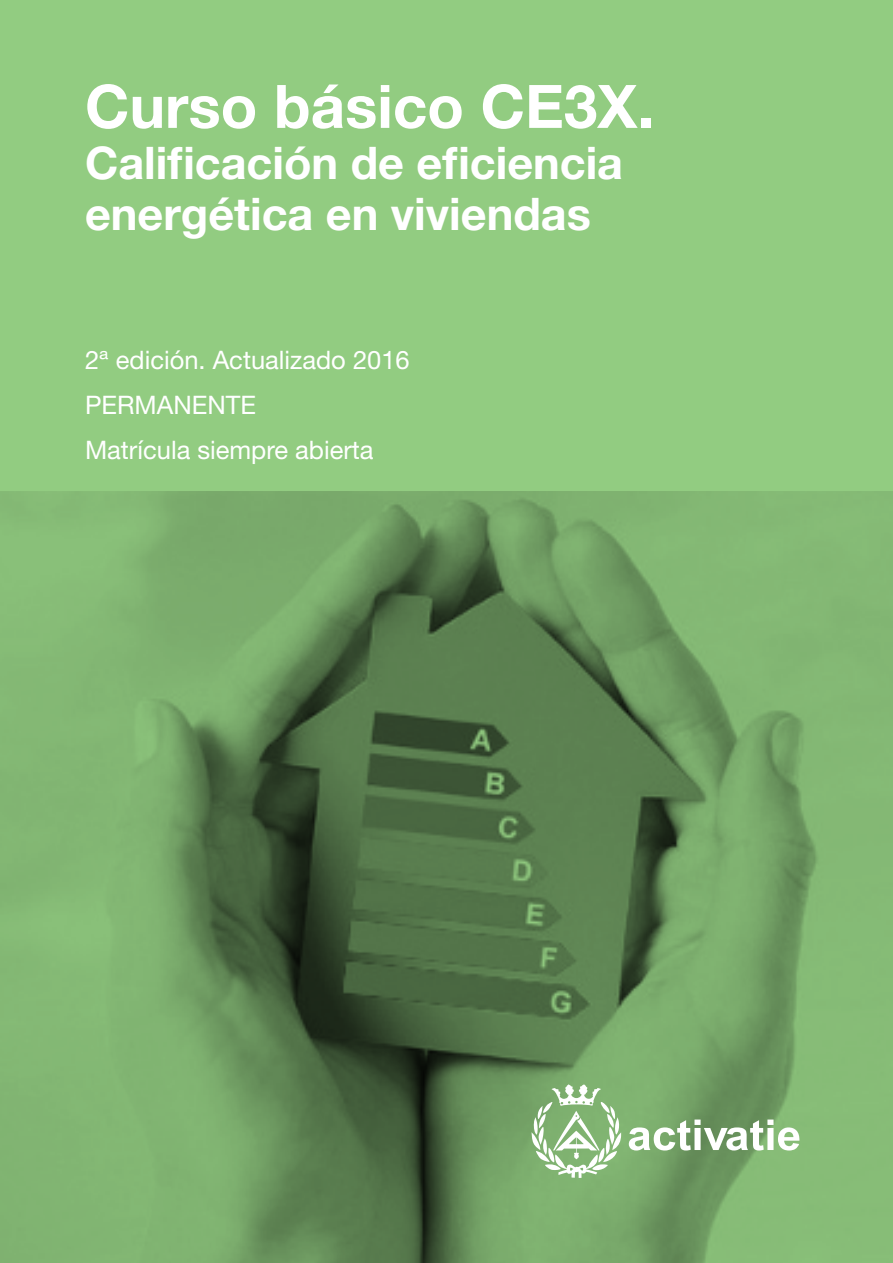
<style>
.page{position:relative;width:893px;height:1263px;background:#92cc81}
.page>*{position:absolute;margin:0;border:0;box-sizing:border-box;transform-origin:0 0}
.t1{font:700 60px "Helvetica Neue LT Std";color:#fff}
.t2{font:700 45px/51px "Helvetica Neue LT Std";color:#fff}
.t3{font:25.5px "Helvetica Neue LT Std";color:#fff}
</style>
<div class="page">
<img style="left:0;top:491px;width:893px;height:772px">
<svg style="left:629px;top:1119px;width:170px;height:31px;background:#adc8a5"></svg>
<svg style="left:531px;top:1084px;width:90px;height:94px;background:#a1c596"></svg>
<p class="t1" style="left:85px;top:69px;width:570px">Curso básico CE3X.</p>
<p class="t2" style="left:85px;top:136px;width:540px">Calificación de eficiencia energética en viviendas</p>
<p class="t3" style="left:85px;top:345px;width:326px">2ª edición. Actualizado 2016</p>
<p class="t3" style="left:85px;top:390px;width:172px">PERMANENTE</p>
<p class="t3" style="left:85px;top:435px;width:290px">Matrícula siempre abierta</p>
</div>
